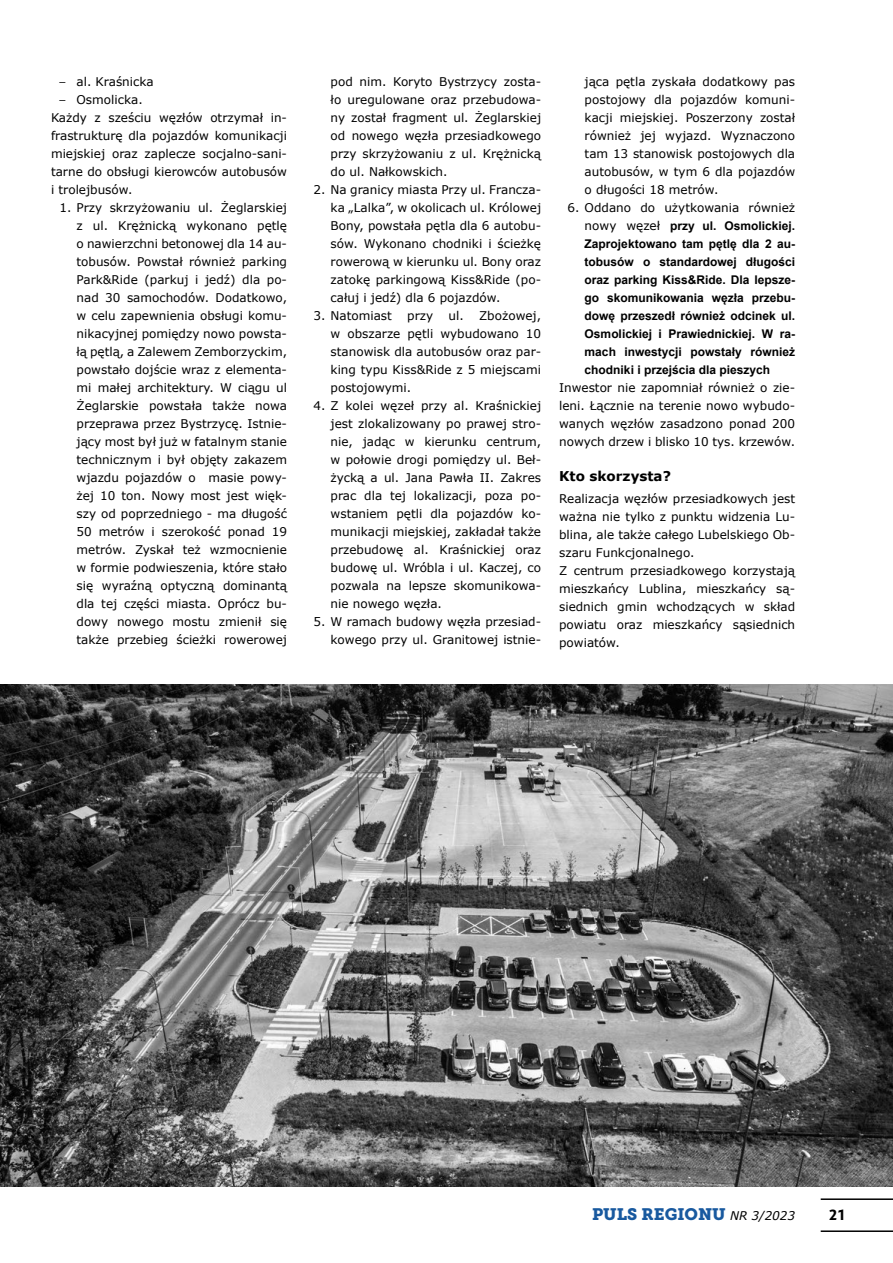
<style>
.page{position:relative;width:893px;height:1263px;background:#fff}
.page>*{position:absolute;margin:0;border:0;box-sizing:border-box;transform-origin:0 0}
.t1{font:16.5px "Museo Slab 900";color:#18599f}
.t2{font:700 15px "Expo Sans Pro";color:#000}
.srodtytul{font:700 13.5px "Verdana";color:#000}
.tekst{font:12px/18px "Verdana";color:#000;text-align:justify}
.t3{font:700 12px/18px "Arial";color:#000;text-align:justify}
.s1{font-family:"Humnst 777 EU Normal"}
.s2{font-family:"Verdana";font-weight:400}
.s3{font-family:"Verdana";font-style:italic;font-size:12px;color:#000}
</style>
<div class="page">
<hr style="left:821px;top:1230px;width:72px;height:2px;background:#000">
<hr style="left:821px;top:1198px;width:72px;height:2px;background:#000">
<img style="left:0;top:685px;width:893px;height:501px">
<p class="tekst" style="left:60px;top:72px;width:96px"><span class="s1">–</span> al. Kraśnicka</p>
<p class="tekst" style="left:60px;top:90px;width:85px"><span class="s1">–</span> Osmolicka.</p>
<p class="tekst" style="left:51px;top:108px;width:238px">Każdy z sześciu węzłów otrzymał in&shy;frastrukturę dla pojazdów komunikacji miejskiej oraz zaplecze socjalno-sani&shy;tarne do obsługi kierowców autobusów i trolejbusów.</p>
<p class="tekst" style="left:77px;top:198px;width:212px;text-indent:-17px">1. Przy skrzyżowaniu ul. Żeglarskiej z ul. Krężnicką wykonano pętlę o nawierzchni betonowej dla 14 au&shy;tobusów. Powstał również parking Park&amp;Ride (parkuj i jedź) dla po&shy;nad 30 samochodów. Dodatkowo, w celu zapewnienia obsługi komu&shy;nikacyjnej pomiędzy nowo powsta&shy;łą pętlą, a Zalewem Zemborzyckim, powstało dojście wraz z elementa&shy;mi małej architektury. W ciągu ul Żeglarskie powstała także nowa przeprawa przez Bystrzycę. Istnie&shy;jący most był już w fatalnym stanie technicznym i był objęty zakazem wjazdu pojazdów o masie powy&shy;żej 10 ton. Nowy most jest więk&shy;szy od poprzedniego - ma długość 50 metrów i szerokość ponad 19 metrów. Zyskał też wzmocnienie w formie podwieszenia, które stało się wyraźną optyczną dominantą dla tej części miasta. Oprócz bu&shy;dowy nowego mostu zmienił się także przebieg ścieżki rowerowej</p>
<p class="tekst" style="left:331px;top:72px;width:212px">pod nim. Koryto Bystrzycy zosta&shy;ło uregulowane oraz przebudowa&shy;ny został fragment ul. Żeglarskiej od nowego węzła przesiadkowego przy skrzyżowaniu z ul. Krężnicką do ul. Nałkowskich.</p>
<p class="tekst" style="left:331px;top:180px;width:212px;text-indent:-17px">2. Na granicy miasta Przy ul. Francza&shy;ka „Lalka”, w okolicach ul. Królowej Bony, powstała pętla dla 6 autobu&shy;sów. Wykonano chodniki i ścieżkę rowerową w kierunku ul. Bony oraz zatokę parkingową Kiss&amp;Ride (po&shy;całuj i jedź) dla 6 pojazdów.</p>
<p class="tekst" style="left:314px;top:306px;width:80px">3. Natomiast</p>
<p class="tekst" style="left:407px;top:306px;width:28px">przy</p>
<p class="tekst" style="left:331px;top:306px;width:212px;text-indent:118px">ul. Zbożowej, w obszarze pętli wybudowano 10 stanowisk dla autobusów oraz par&shy;king typu Kiss&amp;Ride z 5 miejscami postojowymi.</p>
<p class="tekst" style="left:331px;top:396px;width:212px;text-indent:-17px">4. Z kolei węzeł przy al. Kraśnickiej jest zlokalizowany po prawej stro&shy;nie, jadąc w kierunku centrum, w połowie drogi pomiędzy ul. Beł&shy;życką a ul. Jana Pawła II. Zakres prac dla tej lokalizacji, poza po&shy;wstaniem pętli dla pojazdów ko&shy;munikacji miejskiej, zakładał także przebudowę al. Kraśnickiej oraz budowę ul. Wróbla i ul. Kaczej, co pozwala na lepsze skomunikowa&shy;nie nowego węzła.</p>
<p class="tekst" style="left:314px;top:612px;width:229px;text-align:right">5. W ramach budowy węzła przesiad&shy;kowego przy ul. Granitowej istnie-</p>
<p class="tekst" style="left:585px;top:72px;width:212px">jąca pętla zyskała dodatkowy pas postojowy dla pojazdów komuni&shy;kacji miejskiej. Poszerzony został również jej wyjazd. Wyznaczono tam 13 stanowisk postojowych dla autobusów, w tym 6 dla pojazdów o długości 18 metrów.</p>
<p class="t3" style="left:585px;top:199px;width:212px;text-indent:-17px"><span class="s2">6. Oddano do użytkowania również nowy węzeł</span> przy ul. Osmolickiej.<br>Zaprojektowano tam pętlę dla 2 au&shy;tobusów o standardowej długości oraz parking Kiss&amp;Ride. Dla lepsze&shy;go skomunikowania węzła przebu&shy;dowę przeszedł również odcinek ul.<br>Osmolickiej i Prawiednickiej. W ra&shy;mach inwestycji powstały również chodniki i przejścia dla pieszych</p>
<p class="tekst" style="left:559px;top:378px;width:238px">Inwestor nie zapomniał również o zie&shy;leni. Łącznie na terenie nowo wybudo&shy;wanych węzłów zasadzono ponad 200 nowych drzew i blisko 10 tys. krzewów.</p>
<h2 class="srodtytul" style="left:559px;top:466px;width:113px">Kto skorzysta?</h2>
<p class="tekst" style="left:559px;top:489px;width:238px">Realizacja węzłów przesiadkowych jest ważna nie tylko z punktu widzenia Lu&shy;blina, ale także całego Lubelskiego Ob&shy;szaru Funkcjonalnego.</p>
<p class="tekst" style="left:559px;top:561px;width:238px">Z centrum przesiadkowego korzystają mieszkańcy Lublina, mieszkańcy są&shy;siednich gmin wchodzących w skład powiatu oraz mieszkańcy sąsiednich powiatów.</p>
<h1 class="t1" style="left:592px;top:1205px;width:205px">PULS REGIONU <span class="s3">NR 3/2023</span></h1>
<p class="t2" style="left:829px;top:1205px;width:18px">21</p>
</div>
